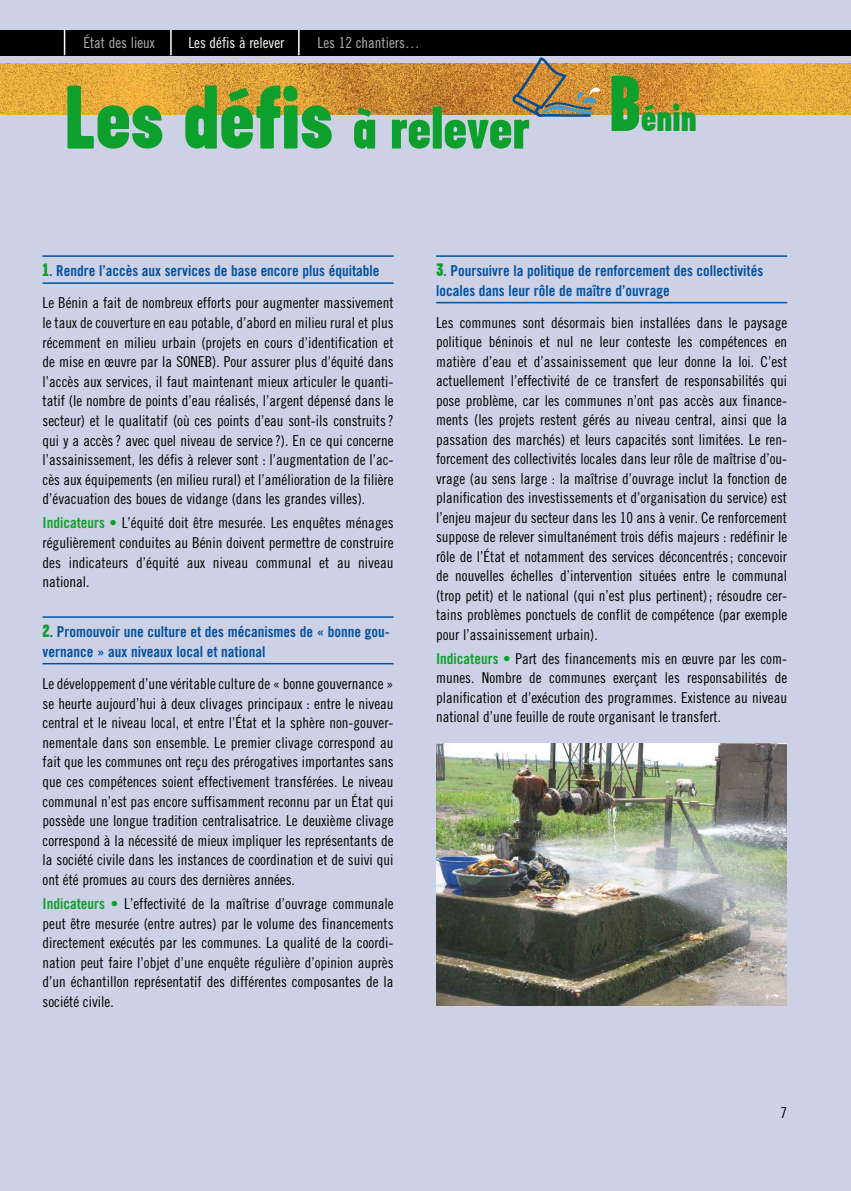
<style>
.page{position:relative;width:851px;height:1191px;background:#fff}
.page>*{position:absolute;margin:0;border:0;box-sizing:border-box;transform-origin:0 0}
.t1{font:900 90px "Garage Gothic";color:#0da02d}
.t2{font:900 39.3px "Garage Gothic";color:#0da02d}
.t3{font:15px/19.6px "Trade Gothic Cond Eighteen";color:#000;text-align:justify}
.t4{font:15px/19.6px "Trade Gothic Bold Cond Twenty";color:#00509e}
.t5{font:15px "Trade Gothic Cond Eighteen";color:#b1b3b4}
.t6{font:15px "Trade Gothic Cond Eighteen";color:#fff}
.s1{font-size:60px}
.s2{font-size:78.45px}
.s3{font-family:"Garage Gothic";font-weight:900;font-size:18px;color:#0da02d}
.s4{font-family:"Trade Gothic Bold Cond Twenty";color:#0da02d}
</style>
<div class="page">
<div style="left:0;top:0;width:850px;height:1191px;background:#cdd1e5"></div>
<div style="left:0;top:30px;width:850px;height:25px;background:#000"></div>
<img style="left:0;top:64px;width:850px;height:51px">
<svg style="left:512px;top:57px;width:88px;height:60px;background:#af8f5d"></svg>
<hr style="left:43px;top:255px;width:350px;height:2px;background:#00509e">
<hr style="left:43px;top:282px;width:350px;height:2px;background:#00509e">
<hr style="left:43px;top:616px;width:350px;height:2px;background:#00509e">
<hr style="left:43px;top:663px;width:350px;height:1px;background:#00509e">
<hr style="left:436px;top:255px;width:351px;height:2px;background:#00509e">
<hr style="left:436px;top:302px;width:351px;height:1px;background:#00509e">
<hr style="left:170px;top:30px;width:2px;height:25px;background:#fff">
<svg style="left:298px;top:30px;width:1px;height:25px"></svg>
<svg style="left:64px;top:30px;width:1px;height:25px"></svg>
<img style="left:436px;top:743px;width:350px;height:263px">
<p class="t5" style="left:83px;top:34px;width:73px">État des lieux</p>
<p class="t6" style="left:188px;top:34px;width:97px">Les défis à relever</p>
<p class="t5" style="left:317px;top:34px;width:104px">Les 12 chantiers…</p>
<h1 class="t1" style="left:64px;top:67px;width:467px">Les défis <span class="s1">à relever</span></h1>
<h2 class="t2" style="left:608px;top:96px;width:90px"><span class="s2">B</span>énin</h2>
<p class="t4" style="left:43px;top:261px;width:338px"><span class="s3">1</span>. Rendre l’accès aux services de base encore plus équitable</p>
<p class="t3" style="left:43px;top:293px;width:352px">Le Bénin a fait de nombreux efforts pour augmenter massivement le taux de couverture en eau potable, d’abord en milieu rural et plus récemment en milieu urbain (projets en cours d’identification et de mise en œuvre par la SONEB). Pour assurer plus d’équité dans l’accès aux services, il faut maintenant mieux articuler le quanti&shy;tatif (le nombre de points d’eau réalisés, l’argent dépensé dans le secteur) et le qualitatif (où ces points d’eau sont-ils construits? qui y a accès? avec quel niveau de service?). En ce qui concerne l’assainissement, les défis à relever sont : l’augmentation de l’ac&shy;cès aux équipements (en milieu rural) et l’amélioration de la filière d’évacuation des boues de vidange (dans les grandes villes).</p>
<p class="t3" style="left:43px;top:513px;width:352px"><span class="s4">Indicateurs •</span> L’équité doit être mesurée. Les enquêtes ménages régulièrement conduites au Bénin doivent permettre de construire des indicateurs d’équité aux niveau communal et au niveau national.</p>
<p class="t4" style="left:43px;top:621px;width:349px"><span class="s3">2</span>. Promouvoir une culture et des mécanismes de « bonne gou&shy;vernance » aux niveaux local et national</p>
<p class="t3" style="left:43px;top:673px;width:352px">Le développement d’une véritable culture de « bonne gouvernance » se heurte aujourd’hui à deux clivages principaux : entre le niveau central et le niveau local, et entre l’État et la sphère non-gouver&shy;nementale dans son ensemble. Le premier clivage correspond au fait que les communes ont reçu des prérogatives importantes sans que ces compétences soient effectivement transférées. Le niveau communal n’est pas encore suffisamment reconnu par un État qui possède une longue tradition centralisatrice. Le deuxième clivage correspond à la nécessité de mieux impliquer les représentants de la société civile dans les instances de coordination et de suivi qui ont été promues au cours des dernières années.</p>
<p class="t3" style="left:43px;top:893px;width:352px"><span class="s4">Indicateurs •</span> L’effectivité de la maîtrise d’ouvrage communale peut être mesurée (entre autres) par le volume des financements directement exécutés par les communes. La qualité de la coordi&shy;nation peut faire l’objet d’une enquête régulière d’opinion auprès d’un échantillon représentatif des différentes composantes de la société civile.</p>
<p class="t4" style="left:436px;top:261px;width:328px"><span class="s3">3</span>. Poursuivre la politique de renforcement des collectivités locales dans leur rôle de maître d’ouvrage</p>
<p class="t3" style="left:436px;top:312px;width:352px">Les communes sont désormais bien installées dans le paysage politique béninois et nul ne leur conteste les compétences en matière d’eau et d’assainissement que leur donne la loi. C’est actuellement l’effectivité de ce transfert de responsabilités qui pose problème, car les communes n’ont pas accès aux finance&shy;ments (les projets restent gérés au niveau central, ainsi que la passation des marchés) et leurs capacités sont limitées. Le ren&shy;forcement des collectivités locales dans leur rôle de maîtrise d’ou&shy;vrage (au sens large : la maîtrise d’ouvrage inclut la fonction de planification des investissements et d’organisation du service) est l’enjeu majeur du secteur dans les 10 ans à venir. Ce renforcement suppose de relever simultanément trois défis majeurs : redéfinir le rôle de l’État et notamment des services déconcentrés; concevoir de nouvelles échelles d’intervention situées entre le communal (trop petit) et le national (qui n’est plus pertinent); résoudre cer&shy;tains problèmes ponctuels de conflit de compétence (par exemple pour l’assainissement urbain).</p>
<p class="t3" style="left:436px;top:648px;width:352px"><span class="s4">Indicateurs •</span> Part des financements mis en œuvre par les com&shy;munes. Nombre de communes exerçant les responsabilités de planification et d’exécution des programmes. Existence au niveau national d’une feuille de route organisant le transfert.</p>
<p class="t3" style="left:780px;top:1102px;width:8px">7</p>
</div>
